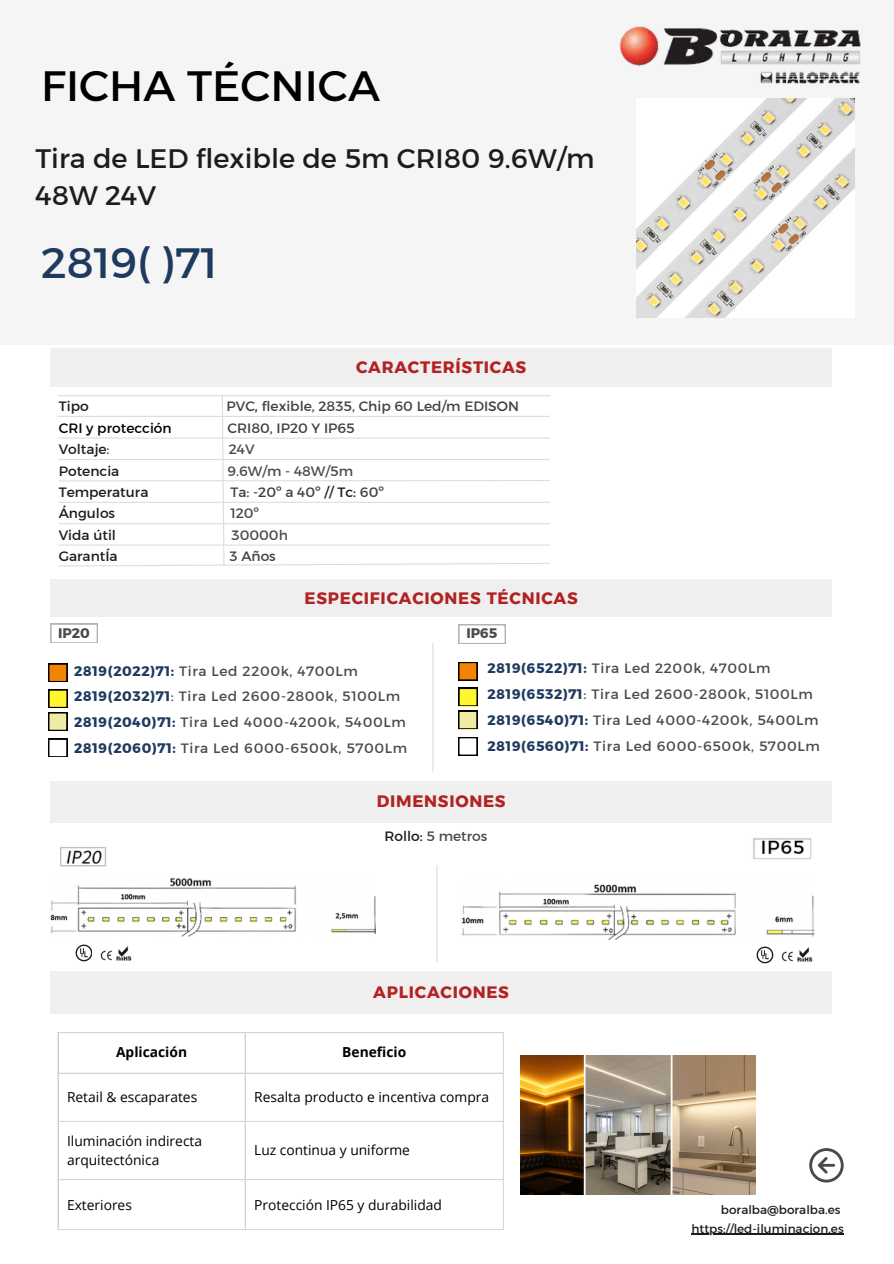
<style>
.page{position:relative;width:894px;height:1264px;background:#fff}
.page>*{position:absolute;margin:0;border:0;box-sizing:border-box;transform-origin:0 0}
.t1{font:43.2px "Kief Montaser Regular";color:#000}
.t2{font:43.2px "Kief Montaser Regular";color:#1f3a5f}
.t3{font:27.3px/37.2px "Kief Montaser Regular";color:#1e1b1c}
.t4{font:16.5px "Kief Montaser Bold";letter-spacing:.045em;color:#b22222}
.t5{font:13.8px/26px "Kief Montaser Regular";letter-spacing:.045em;color:#4a4a4a}
.t6{font:13.8px/19.2px "Open Sans";color:#000}
.t7{font:13.8px "Kief Montaser Regular";color:#424141}
.t8{font:13.8px "Kief Montaser Regular";color:#1e1b1c}
.t9{font:700 13.8px "Open Sans";color:#000}
.t10{font:13.8px "Kief Montaser Regular";color:#000}
.t11{font:13.8px "Kief Montaser Regular";color:#4a4a4a}
.t12{font:13.8px "Kief Montaser Bold";color:#4a4a4a}
.t13{font:12px/19px "Kief Montaser Regular";color:#1e1b1c;text-align:right}
.s1{color:#1e1b1c}
.s2{color:#4a4a4a}
.s3{color:#424141}
.s4{font-family:"Kief Montaser Bold";color:#1f3a5f}
</style>
<div class="page">
<div style="left:0;top:0;width:893px;height:345px;background:#efefef"></div>
<div style="left:50px;top:971px;width:781px;height:42px;background:#efefef"></div>
<svg style="left:50px;top:623px;width:48px;height:20px"></svg>
<svg style="left:809px;top:1148px;width:34px;height:34px"></svg>
<img style="left:619px;top:26px;width:242px;height:58px">
<svg style="left:58px;top:395px;width:493px;height:172px"></svg>
<hr style="left:58px;top:395px;width:492px;height:1px;background:#deded3">
<div style="left:50px;top:348px;width:781px;height:38px;background:#efefef"></div>
<div style="left:50px;top:579px;width:781px;height:37px;background:#efefef"></div>
<div style="left:50px;top:781px;width:781px;height:42px;background:#efefef"></div>
<div style="left:48px;top:663px;width:19px;height:19px;background:#000"></div>
<svg style="left:49px;top:664px;width:18px;height:17px"></svg>
<div style="left:48px;top:712px;width:19px;height:19px;background:#000"></div>
<svg style="left:48px;top:689px;width:19px;height:41px"></svg>
<svg style="left:48px;top:756px;width:19px;height:1px"></svg>
<svg style="left:48px;top:738px;width:19px;height:18px"></svg>
<svg style="left:458px;top:662px;width:19px;height:18px"></svg>
<svg style="left:458px;top:728px;width:19px;height:1px"></svg>
<svg style="left:458px;top:688px;width:19px;height:40px"></svg>
<svg style="left:458px;top:737px;width:19px;height:18px"></svg>
<hr style="left:432px;top:643px;width:1px;height:128px;background:#deded3">
<svg style="left:458px;top:624px;width:47px;height:19px"></svg>
<hr style="left:57px;top:1033px;width:2px;height:195px;background:#d9d9d9">
<hr style="left:244px;top:1033px;width:2px;height:195px;background:#d9d9d9">
<hr style="left:502px;top:1033px;width:2px;height:195px;background:#d9d9d9">
<hr style="left:57px;top:1032px;width:447px;height:1px;background:#d9d9d9">
<hr style="left:57px;top:1072px;width:447px;height:1px;background:#d9d9d9">
<hr style="left:57px;top:1120px;width:447px;height:1px;background:#d9d9d9">
<hr style="left:57px;top:1178px;width:447px;height:2px;background:#d9d9d9">
<hr style="left:57px;top:1228px;width:447px;height:2px;background:#d9d9d9">
<hr style="left:691px;top:1233px;width:152px;height:1px;background:#1e1b1c">
<img style="left:636px;top:99px;width:218px;height:218px">
<img style="left:520px;top:1055px;width:235px;height:139px">
<img style="left:75px;top:944px;width:17px;height:18px">
<img style="left:100px;top:946px;width:32px;height:15px">
<img style="left:756px;top:946px;width:17px;height:17px">
<img style="left:781px;top:947px;width:32px;height:15px">
<img style="left:461px;top:838px;width:353px;height:101px">
<hr style="left:436px;top:865px;width:1px;height:97px;background:#deded3">
<img style="left:50px;top:847px;width:326px;height:89px">
<h1 class="t1" style="left:41px;top:59px;width:340px">FICHA TÉCNICA</h1>
<h2 class="t3" style="left:35px;top:139px;width:560px">Tira de LED flexible de 5m CRI80 9.6W/m<br>48W 24V</h2>
<h1 class="t2" style="left:41px;top:236px;width:177px">2819( )71</h1>
<p class="t4" style="left:356px;top:357px;width:172px">CARACTERÍSTICAS</p>
<p class="t8" style="left:59px;top:398px;width:31px">Tipo</p>
<p class="t7" style="left:226px;top:398px;width:294px">PVC<span class="s1">,</span> flexible, 2835, Chip 60 Led/m EDISON</p>
<p class="t10" style="left:59px;top:419px;width:114px">CRI y protección</p>
<p class="t7" style="left:227px;top:419px;width:129px">CRI80, IP20 Y IP65</p>
<p class="t8" style="left:59px;top:441px;width:52px">Voltaje<span class="s2">:</span></p>
<p class="t5" style="left:229px;top:436px;width:27px">24V</p>
<p class="t8" style="left:59px;top:462px;width:62px">Potencia</p>
<p class="t5" style="left:227px;top:457px;width:127px">9.6W/m - 48W/5m</p>
<p class="t8" style="left:59px;top:483px;width:91px">Temperatura</p>
<p class="t7" style="left:230px;top:483px;width:155px">Ta: -20º a 40º <span class="s1">// Tc:</span> 60º</p>
<p class="t8" style="left:59px;top:505px;width:58px">Ángulos</p>
<p class="t5" style="left:230px;top:500px;width:30px">120º</p>
<p class="t8" style="left:59px;top:526px;width:59px">Vida útil</p>
<p class="t5" style="left:231px;top:522px;width:58px"><span class="s3">3</span>0000h</p>
<p class="t8" style="left:59px;top:547px;width:60px">GarantÍa</p>
<p class="t7" style="left:229px;top:547px;width:48px">3 Años</p>
<p class="t4" style="left:304px;top:587px;width:274px">ESPECIFICACIONES TÉCNICAS</p>
<p class="t12" style="left:58px;top:624px;width:33px">IP20</p>
<p class="t5" style="left:74px;top:657px;width:334px"><span class="s4">2819(2022)71:</span> Tira Led 2200k, 4700Lm <span class="s4">2819(2032)71</span>: Tira Led 2600-2800k, 5100Lm <span class="s4">2819(2040)71:</span> Tira Led 4000-4200k, 5400Lm <span class="s4">2819(2060)71:</span> Tira Led 6000-6500k, 5700Lm</p>
<p class="t12" style="left:466px;top:624px;width:33px">IP65</p>
<p class="t5" style="left:487px;top:655px;width:334px"><span class="s4">2819(6522)71:</span> Tira Led 2200k, 4700Lm <span class="s4">2819(6532)71</span>: Tira Led 2600-2800k, 5100Lm <span class="s4">2819(6540)71:</span> Tira Led 4000-4200k, 5400Lm <span class="s4">2819(6560)71:</span> Tira Led 6000-6500k, 5700Lm</p>
<p class="t4" style="left:376px;top:791px;width:130px">DIMENSIONES</p>
<p class="t11" style="left:384px;top:827px;width:104px"><span class="s1">Rollo:</span> 5 metros</p>
<p class="t4" style="left:373px;top:982px;width:137px">APLICACIONES</p>
<p class="t9" style="left:116px;top:1042px;width:72px">Aplicación</p>
<p class="t9" style="left:342px;top:1042px;width:65px">Beneficio</p>
<p class="t6" style="left:67px;top:1087px;width:132px">Retail &amp; escaparates</p>
<p class="t6" style="left:254px;top:1087px;width:236px">Resalta producto e incentiva compra</p>
<p class="t6" style="left:67px;top:1131px;width:137px">Iluminación indirecta arquitectónica</p>
<p class="t6" style="left:254px;top:1140px;width:157px">Luz continua y uniforme</p>
<p class="t6" style="left:67px;top:1194px;width:66px">Exteriores</p>
<p class="t6" style="left:254px;top:1194px;width:189px">Protección IP65 y durabilidad</p>
<p class="t13" style="left:691px;top:1200px;width:154px">boralba@boralba.es https://led-iluminacion.es</p>
</div>
